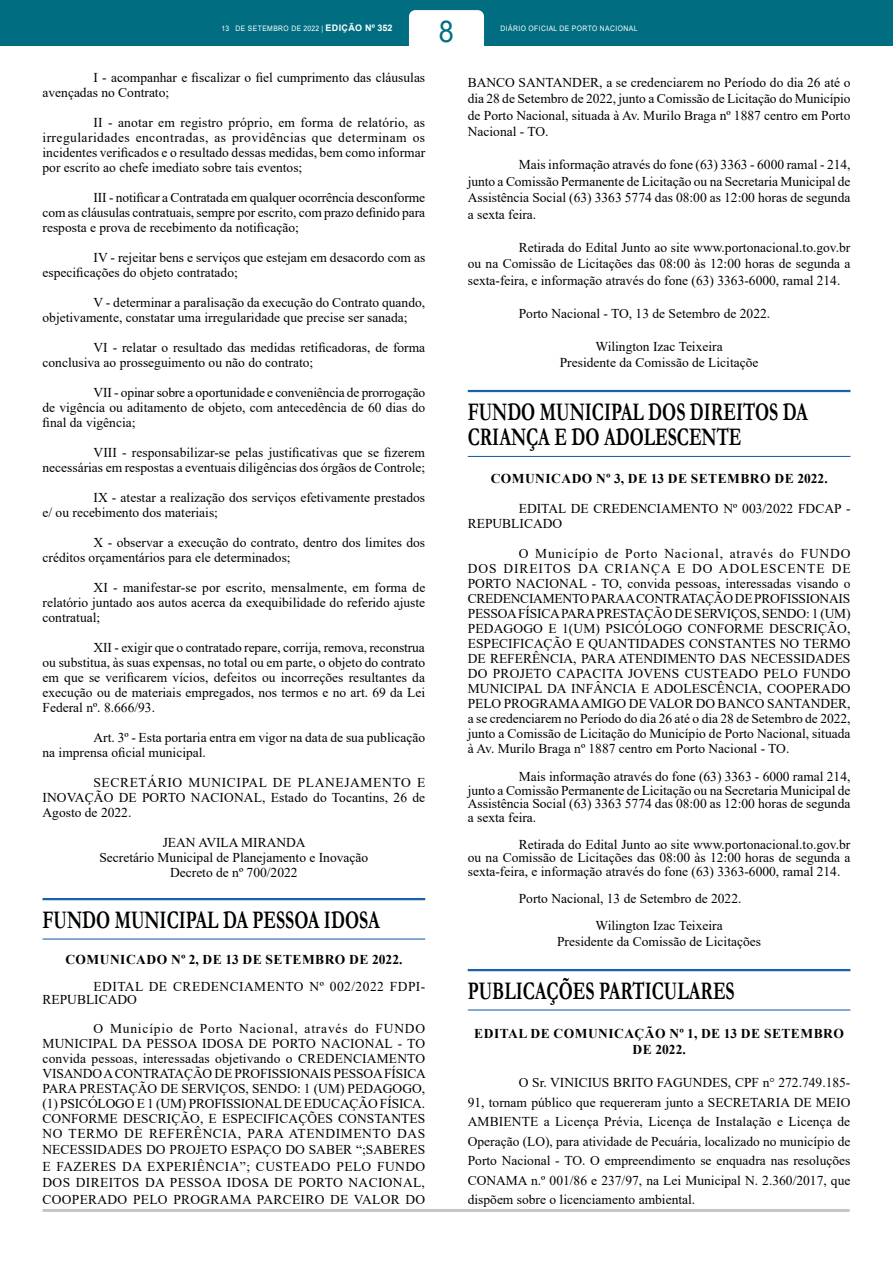
<style>
.page{position:relative;width:893px;height:1263px;background:#fff}
.page>*{position:absolute;margin:0;border:0;box-sizing:border-box;transform-origin:0 0}
.t1{font:30px "Arial";color:#006e80;scale:.9 1}
.t2{font:700 25.5px/25.5px "Garamond";color:#000;scale:.7 1}
.t3{font:13.5px/15px "Times New Roman";color:#000;text-align:justify}
.t4{font:700 13.5px/16.5px "Times New Roman";letter-spacing:.035em;color:#000;text-align:center}
.t5{font:13.5px/13.5px "Times New Roman";letter-spacing:.03em;color:#000}
.t6{font:7.5px "Arial";letter-spacing:.065em;color:#fff;scale:.9 1}
.s1{font-weight:700;font-size:9px}
</style>
<div class="page">
<div style="left:0;top:0;width:893px;height:46px;background:#006e80"></div>
<div style="left:409px;top:10px;width:75px;height:57px;background:#fff;border-radius:6px"></div>
<hr style="left:43px;top:1209px;width:807px;height:3px;background:#c6c6c6">
<hr style="left:43px;top:898px;width:382px;height:2px;background:#1961ac">
<hr style="left:43px;top:938px;width:382px;height:1px;background:#1961ac">
<hr style="left:468px;top:390px;width:382px;height:2px;background:#1961ac">
<hr style="left:468px;top:456px;width:382px;height:1px;background:#1961ac">
<hr style="left:468px;top:969px;width:382px;height:2px;background:#1961ac">
<hr style="left:468px;top:1009px;width:382px;height:1px;background:#1961ac">
<h1 class="t1" style="left:439px;top:11px;width:18px">8</h1>
<p class="t6" style="left:221px;top:24px;width:192px">13 DE SETEMBRO DE 2022 | <span class="s1">EDIÇÃO Nº 352</span></p>
<p class="t6" style="left:501px;top:24px;width:154px">DIÁRIO OFICIAL DE PORTO NACIONAL</p>
<p class="t3" style="left:43px;top:69px;width:384px;text-indent:51px">I - acompanhar e fiscalizar o fiel cumprimento das cláusulas avençadas no Contrato;</p>
<p class="t3" style="left:43px;top:114px;width:384px;text-indent:51px">II - anotar em registro próprio, em forma de relatório, as irregularidades encontradas, as providências que determinam os incidentes verificados e o resultado dessas medidas, bem como informar por escrito ao chefe imediato sobre tais eventos;</p>
<p class="t3" style="left:43px;top:189px;width:384px;text-indent:51px">III - notificar a Contratada em qualquer ocorrência desconforme com as cláusulas contratuais, sempre por escrito, com prazo definido para resposta e prova de recebimento da notificação;</p>
<p class="t3" style="left:43px;top:249px;width:384px;text-indent:51px">IV - rejeitar bens e serviços que estejam em desacordo com as especificações do objeto contratado;</p>
<p class="t3" style="left:43px;top:294px;width:384px;text-indent:51px">V - determinar a paralisação da execução do Contrato quando, objetivamente, constatar uma irregularidade que precise ser sanada;</p>
<p class="t3" style="left:43px;top:339px;width:384px;text-indent:51px">VI - relatar o resultado das medidas retificadoras, de forma conclusiva ao prosseguimento ou não do contrato;</p>
<p class="t3" style="left:43px;top:384px;width:384px;text-indent:51px">VII - opinar sobre a oportunidade e conveniência de prorrogação de vigência ou aditamento de objeto, com antecedência de 60 dias do final da vigência;</p>
<p class="t3" style="left:43px;top:444px;width:384px;text-align:right">VIII - responsabilizar-se pelas justificativas que se fizerem necessárias em respostas a eventuais diligências dos órgãos de Controle;</p>
<p class="t3" style="left:43px;top:489px;width:384px;text-indent:51px">IX - atestar a realização dos serviços efetivamente prestados e/ ou recebimento dos materiais;</p>
<p class="t3" style="left:43px;top:534px;width:384px;text-indent:51px">X - observar a execução do contrato, dentro dos limites dos créditos orçamentários para ele determinados;</p>
<p class="t3" style="left:43px;top:579px;width:384px;text-indent:51px">XI - manifestar-se por escrito, mensalmente, em forma de relatório juntado aos autos acerca da exequibilidade do referido ajuste contratual;</p>
<p class="t3" style="left:43px;top:639px;width:384px;text-indent:51px">XII - exigir que o contratado repare, corrija, remova, reconstrua ou substitua, às suas expensas, no total ou em parte, o objeto do contrato em que se verificarem vícios, defeitos ou incorreções resultantes da execução ou de materiais empregados, nos termos e no art. 69 da Lei Federal nº. 8.666/93.</p>
<p class="t3" style="left:43px;top:729px;width:384px;text-indent:51px">Art. 3º - Esta portaria entra em vigor na data de sua publicação na imprensa oficial municipal.</p>
<p class="t3" style="left:43px;top:774px;width:384px;text-indent:51px">SECRETÁRIO MUNICIPAL DE PLANEJAMENTO E INOVAÇÃO DE PORTO NACIONAL, Estado do Tocantins, 26 de Agosto de 2022.</p>
<p class="t3" style="left:99px;top:834px;width:270px;text-align:center">JEAN AVILA MIRANDA<br>Secretário Municipal de Planejamento e Inovação<br>Decreto de nº 700/2022</p>
<h2 class="t2" style="left:43px;top:907px;width:484px">FUNDO MUNICIPAL DA PESSOA IDOSA</h2>
<p class="t4" style="left:65px;top:950px;width:339px">COMUNICADO Nº 2, DE 13 DE SETEMBRO DE 2022.</p>
<p class="t5" style="left:43px;top:979px;width:384px;text-indent:51px">EDITAL DE CREDENCIAMENTO Nº 002/2022 FDPI-<br>REPUBLICADO</p>
<p class="t3" style="left:43px;top:1020px;width:385px;text-indent:51px">O Município de Porto Nacional, através do FUNDO MUNICIPAL DA PESSOA IDOSA DE PORTO NACIONAL - TO convida pessoas, interessadas objetivando o CREDENCIAMENTO VISANDO A CONTRATAÇÃO DE PROFISSIONAIS PESSOA FÍSICA PARA PRESTAÇÃO DE SERVIÇOS, SENDO: 1 (UM) PEDAGOGO, (1) PSICÓLOGO E 1 (UM) PROFISSIONAL DE EDUCAÇÃO FÍSICA.<br>CONFORME DESCRIÇÃO, E ESPECIFICAÇÕES CONSTANTES NO TERMO DE REFERÊNCIA, PARA ATENDIMENTO DAS</p>
<p class="t3" style="left:43px;top:1141px;width:384px;line-height:16.5px">NECESSIDADES DO PROJETO ESPAÇO DO SABER “;SABERES E FAZERES DA EXPERIÊNCIA”; CUSTEADO PELO FUNDO DOS DIREITOS DA PESSOA IDOSA DE PORTO NACIONAL, COOPERADO PELO PROGRAMA PARCEIRO DE VALOR DO</p>
<p class="t3" style="left:468px;top:73px;width:384px;line-height:16.5px">BANCO SANTANDER, a se credenciarem no Período do dia 26 até o dia 28 de Setembro de 2022, junto a Comissão de Licitação do Município de Porto Nacional, situada à Av. Murilo Braga nº 1887 centro em Porto Nacional - TO.</p>
<p class="t3" style="left:468px;top:156px;width:384px;line-height:16.5px;text-indent:51px">Mais informação através do fone (63) 3363 - 6000 ramal - 214, junto a Comissão Permanente de Licitação ou na Secretaria Municipal de Assistência Social (63) 3363 5774 das 08:00 as 12:00 horas de segunda a sexta feira.</p>
<p class="t3" style="left:468px;top:238px;width:384px;line-height:16.5px;text-indent:51px">Retirada do Edital Junto ao site www.portonacional.to.gov.br ou na Comissão de Licitações das 08:00 às 12:00 horas de segunda a sexta-feira, e informação através do fone (63) 3363-6000, ramal 214.</p>
<p class="t3" style="left:519px;top:305px;width:253px">Porto Nacional - TO, 13 de Setembro de 2022.</p>
<p class="t3" style="left:560px;top:337px;width:200px;line-height:16.5px;text-align:center">Wilington Izac Teixeira<br>Presidente da Comissão de Licitaçõe</p>
<h2 class="t2" style="left:468px;top:399px;width:487px">FUNDO MUNICIPAL DOS DIREITOS DA<br>CRIANÇA E DO ADOLESCENTE</h2>
<p class="t4" style="left:491px;top:469px;width:339px">COMUNICADO Nº 3, DE 13 DE SETEMBRO DE 2022.</p>
<p class="t3" style="left:468px;top:500px;width:384px;text-indent:51px">EDITAL DE CREDENCIAMENTO Nº 003/2022 FDCAP -<br>REPUBLICADO</p>
<p class="t3" style="left:468px;top:545px;width:384px;text-indent:51px">O Município de Porto Nacional, através do FUNDO DOS DIREITOS DA CRIANÇA E DO ADOLESCENTE DE PORTO NACIONAL - TO, convida pessoas, interessadas visando o CREDENCIAMENTO PARA A CONTRATAÇÃO DE PROFISSIONAIS PESSOA FÍSICA PARA PRESTAÇÃO DE SERVIÇOS, SENDO: 1 (UM)<br>PEDAGOGO E 1(UM) PSICÓLOGO CONFORME DESCRIÇÃO, ESPECIFICAÇÃO E QUANTIDADES CONSTANTES NO TERMO DE REFERÊNCIA, PARA ATENDIMENTO DAS NECESSIDADES DO PROJETO CAPACITA JOVENS CUSTEADO PELO FUNDO MUNICIPAL DA INFÂNCIA E ADOLESCÊNCIA, COOPERADO PELO PROGRAMA AMIGO DE VALOR DO BANCO SANTANDER, a se credenciarem no Período do dia 26 até o dia 28 de Setembro de 2022, junto a Comissão de Licitação do Município de Porto Nacional, situada à Av. Murilo Braga nº 1887 centro em Porto Nacional - TO.</p>
<p class="t3" style="left:468px;top:769px;width:384px;line-height:13.5px;text-indent:51px">Mais informação através do fone (63) 3363 - 6000 ramal 214, junto a Comissão Permanente de Licitação ou na Secretaria Municipal de Assistência Social (63) 3363 5774 das 08:00 as 12:00 horas de segunda a sexta feira.</p>
<p class="t3" style="left:468px;top:837px;width:384px;line-height:13.5px;text-indent:51px">Retirada do Edital Junto ao site www.portonacional.to.gov.br ou na Comissão de Licitações das 08:00 às 12:00 horas de segunda a sexta-feira, e informação através do fone (63) 3363-6000, ramal 214.</p>
<p class="t3" style="left:595px;top:884px;width:148px;line-height:27px;text-indent:-77px">Porto Nacional, 13 de Setembro de 2022.<br>Wilington Izac Teixeira</p>
<p class="t3" style="left:557px;top:934px;width:205px">Presidente da Comissão de Licitações</p>
<h2 class="t2" style="left:468px;top:978px;width:383px">PUBLICAÇÕES PARTICULARES</h2>
<p class="t4" style="left:474px;top:1024px;width:371px">EDITAL DE COMUNICAÇÃO Nº 1, DE 13 DE SETEMBRO<br>DE 2022.</p>
<p class="t3" style="left:468px;top:1072px;width:384px;line-height:19.5px;text-indent:51px">O Sr. VINICIUS BRITO FAGUNDES, CPF n° 272.749.185- 91, tornam público que requereram junto a SECRETARIA DE MEIO AMBIENTE a Licença Prévia, Licença de Instalação e Licença de Operação (LO), para atividade de Pecuária, localizado no município de Porto Nacional - TO. O empreendimento se enquadra nas resoluções CONAMA n.º 001/86 e 237/97, na Lei Municipal N. 2.360/2017, que dispõem sobre o licenciamento ambiental.</p>
</div>
